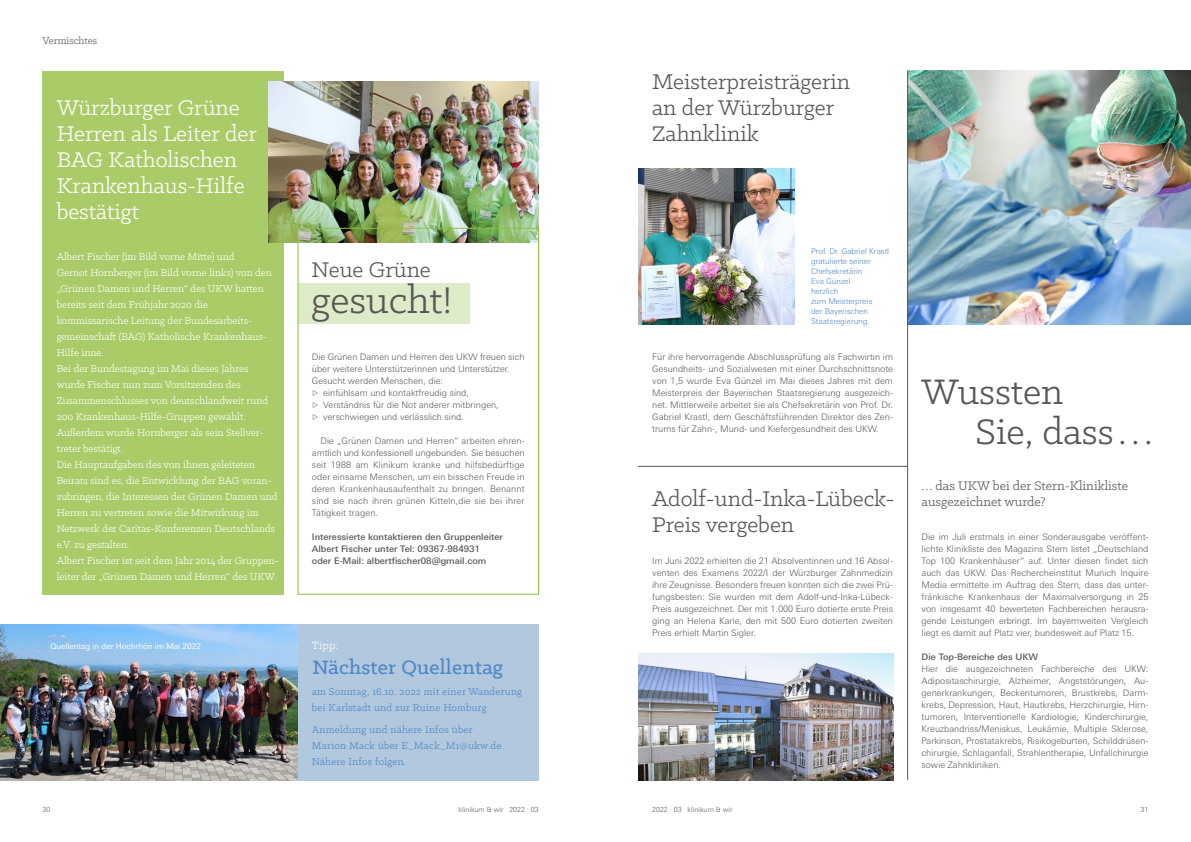
<style>
.page{position:relative;width:1191px;height:842px;background:#fff}
.page>*{position:absolute;margin:0;border:0;box-sizing:border-box;transform-origin:0 0}
.t1{font:42px "Klinic Slab";color:#575756}
.t2{font:40px/40px "Klinic Slab";color:#575756}
.t3{font:24px/26px "Klinic Slab";color:#575756}
.t4{font:24px/26px "Klinic Slab";color:#fff}
.t5{font:500 22px "Klinic Slab";letter-spacing:.01em;color:#5087c6}
.t6{font:14px/16px "Klinic Slab";color:#575756}
.t7{font:12px "Klinic Slab";color:#fff}
.t8{font:11px/16px "Klinic Slab";color:#fff}
.t9{font:11px/16px "Klinic Slab";letter-spacing:.02em;color:#5087c6}
.t10{font:11px "Klinic Slab";color:#575756}
.t11{font:300 9px/12px "Univers Next Pro";color:#575756;text-align:justify}
.t12{font:500 9px/12px "Univers Next Pro";color:#575756}
.t13{font:300 8px/10px "Univers Next Pro";letter-spacing:-.005em;color:#5087c6}
.t14{font:8px "Univers Next Pro";letter-spacing:-.005em;color:#fff}
.t15{font:300 7px "Univers Next Pro";color:#575756}
</style>
<div class="page">
<img style="left:638px;top:168px;width:156px;height:156px">
<div style="left:43px;top:71px;width:240px;height:523px;background:#a9cc68"></div>
<img style="left:907px;top:70px;width:284px;height:254px">
<hr style="left:907px;top:71px;width:1px;height:709px;background:#575756">
<hr style="left:638px;top:466px;width:269px;height:1px;background:#575756">
<img style="left:638px;top:708px;width:255px;height:72px">
<img style="left:638px;top:653px;width:255px;height:55px">
<img style="left:269px;top:82px;width:270px;height:160px">
<div style="left:298px;top:284px;width:172px;height:40px;background:#deebc9"></div>
<div style="left:298px;top:228px;width:241px;height:366px;border:1px solid #8fc03e"></div>
<div style="left:298px;top:624px;width:241px;height:156px;background:#b1c8de"></div>
<img style="left:0;top:624px;width:298px;height:156px">
<p class="t10" style="left:43px;top:34px;width:56px">Vermischtes</p>
<h3 class="t4" style="left:57px;top:94px;width:202px">Würzburger Grüne<br>Herren als Leiter der<br>BAG Katholischen<br>Krankenhaus-Hilfe bestätigt</h3>
<p class="t8" style="left:57px;top:249px;width:224px">Albert Fischer (im Bild vorne Mitte) und<br>Gernot Hornberger (im Bild vorne links) von den „Grünen Damen und Herren“ des UKW hatten bereits seit dem Frühjahr 2020 die kommissarische Leitung der Bundesarbeits&shy;gemeinschaft (BAG) Katholische Krankenhaus-Hilfe inne.<br>Bei der Bundestagung im Mai dieses Jahres wurde Fischer nun zum Vorsitzenden des Zusammenschlusses von deutschlandweit rund 200 Krankenhaus-Hilfe-Gruppen gewählt.<br>Außerdem wurde Hornberger als sein Stellver&shy;treter bestätigt.<br>Die Hauptaufgaben des von ihnen geleiteten Beirats sind es, die Entwicklung der BAG voran&shy;zubringen, die Interessen der Grünen Damen und Herren zu vertreten sowie die Mitwirkung im Netzwerk der Caritas-Konferenzen Deutschlands e.V. zu gestalten.<br>Albert Fischer ist seit dem Jahr 2014 der Gruppen&shy;leiter der „Grünen Damen und Herren“ des UKW.</p>
<p class="t14" style="left:50px;top:641px;width:152px">Quellentag in der Hochrhön im Mai 2022</p>
<h3 class="t3" style="left:312px;top:256px;width:121px">Neue Grüne</h3>
<h1 class="t1" style="left:312px;top:274px;width:142px">gesucht!</h1>
<p class="t11" style="left:312px;top:351px;width:214px;text-align:left">Die Grünen Damen und Herren des UKW freuen sich über weitere Unterstützerinnen und Unterstützer.<br>Gesucht werden Menschen, die:<br>▷ einfühlsam und kontaktfreudig sind,<br>▷ Verständnis für die Not anderer mitbringen,<br>▷ verschwiegen und verlässlich sind.</p>
<p class="t11" style="left:312px;top:435px;width:214px;text-indent:9px">Die „Grünen Damen und Herren“ arbeiten ehren&shy;amtlich und konfessionell ungebunden. Sie besuchen seit 1988 am Klinikum kranke und hilfsbedürftige oder einsame Menschen, um ein bisschen Freude in deren Krankenhausaufenthalt zu bringen. Benannt sind sie nach ihren grünen Kitteln,die sie bei ihrer Tätigkeit tragen.</p>
<p class="t12" style="left:312px;top:531px;width:192px">Interessierte kontaktieren den Gruppenleiter<br>Albert Fischer unter Tel: 09367-984931<br>oder E-Mail: albertfischer08@gmail.com</p>
<h3 class="t7" style="left:312px;top:637px;width:28px">Tipp:</h3>
<p class="t9" style="left:312px;top:683px;width:212px">am Sonntag, 16.10. 2022 mit einer Wanderung bei Karlstadt und zur Ruine Homburg</p>
<p class="t9" style="left:312px;top:721px;width:191px">Anmeldung und nähere Infos über<br>Marion Mack über E_Mack_M1@ukw.de<br>Nähere Infos folgen.</p>
<h3 class="t5" style="left:312px;top:653px;width:192px">Nächster Quellentag</h3>
<h3 class="t3" style="left:652px;top:68px;width:199px">Meisterpreisträgerin an der Würzburger<br>Zahnklinik</h3>
<p class="t13" style="left:811px;top:246px;width:80px">Prof. Dr. Gabriel Krastl gratulierte seiner<br>Chefsekretärin<br>Eva Günzel<br>herzlich<br>zum Meisterpreis<br>der Bayerischen<br>Staatsregierung.</p>
<p class="t11" style="left:652px;top:351px;width:242px">Für ihre hervorragende Abschlussprüfung als Fachwirtin im Gesundheits- und Sozialwesen mit einer Durchschnittsnote von 1,5 wurde Eva Günzel im Mai dieses Jahres mit dem Meisterpreis der Bayerischen Staatsregierung ausgezeich&shy;net. Mittlerweile arbeitet sie als Chefsekretärin von Prof. Dr.<br>Gabriel Krastl, dem Geschäftsführenden Direktor des Zen&shy;trums für Zahn-, Mund- und Kiefergesundheit des UKW.</p>
<h3 class="t3" style="left:652px;top:484px;width:244px">Adolf-und-Inka-Lübeck-<br>Preis vergeben</h3>
<p class="t11" style="left:652px;top:555px;width:242px">Im Juni 2022 erhielten die 21 Absolventinnen und 16 Absol&shy;venten des Examens 2022/I der Würzburger Zahnmedizin ihre Zeugnisse. Besonders freuen konnten sich die zwei Prü&shy;fungsbesten: Sie wurden mit dem Adolf-und-Inka-Lübeck-Preis ausgezeichnet. Der mit 1.000 Euro dotierte erste Preis ging an Helena Karle, den mit 500 Euro dotierten zweiten Preis erhielt Martin Sigler.</p>
<h2 class="t2" style="left:975px;top:370px;width:178px;text-indent:-54px">Wussten<br>Sie, dass. . .</h2>
<h3 class="t6" style="left:921px;top:477px;width:208px">… das UKW bei der Stern-Klinikliste ausgezeichnet wurde?</h3>
<p class="t11" style="left:921px;top:531px;width:228px">Die im Juli erstmals in einer Sonderausgabe veröffent&shy;lichte Klinikliste des Magazins Stern listet „Deutschland Top 100 Krankenhäuser“ auf. Unter diesen findet sich auch das UKW. Das Rechercheinstitut Munich Inquire Media ermittelte im Auftrag des Stern, dass das unter&shy;fränkische Krankenhaus der Maximalversorgung in 25 von insgesamt 40 bewerteten Fachbereichen herausra&shy;gende Leistungen erbringt. Im bayernweiten Vergleich liegt es damit auf Platz vier, bundesweit auf Platz 15.</p>
<p class="t12" style="left:921px;top:651px;width:118px">Die Top-Bereiche des UKW</p>
<p class="t11" style="left:921px;top:663px;width:228px">Hier die ausgezeichneten Fachbereiche des UKW:<br>Adipositaschirurgie, Alzheimer, Angststörungen, Au&shy;generkrankungen, Beckentumoren, Brustkrebs, Darm&shy;krebs, Depression, Haut, Hautkrebs, Herzchirurgie, Hirn&shy;tumoren, Interventionelle Kardiologie, Kinderchirurgie, Kreuzbandriss/Meniskus, Leukämie, Multiple Sklerose, Parkinson, Prostatakrebs, Risikogeburten, Schilddrüsen&shy;chirurgie, Schlaganfall, Strahlentherapie, Unfallchirurgie sowie Zahnkliniken.</p>
<p class="t15" style="left:43px;top:805px;width:9px">30</p>
<p class="t15" style="left:458px;top:805px;width:82px">klinikum &amp; wir 2022 · 03</p>
<p class="t15" style="left:652px;top:805px;width:82px">2022 · 03 klinikum &amp; wir</p>
<p class="t15" style="left:1140px;top:805px;width:9px">31</p>
</div>
